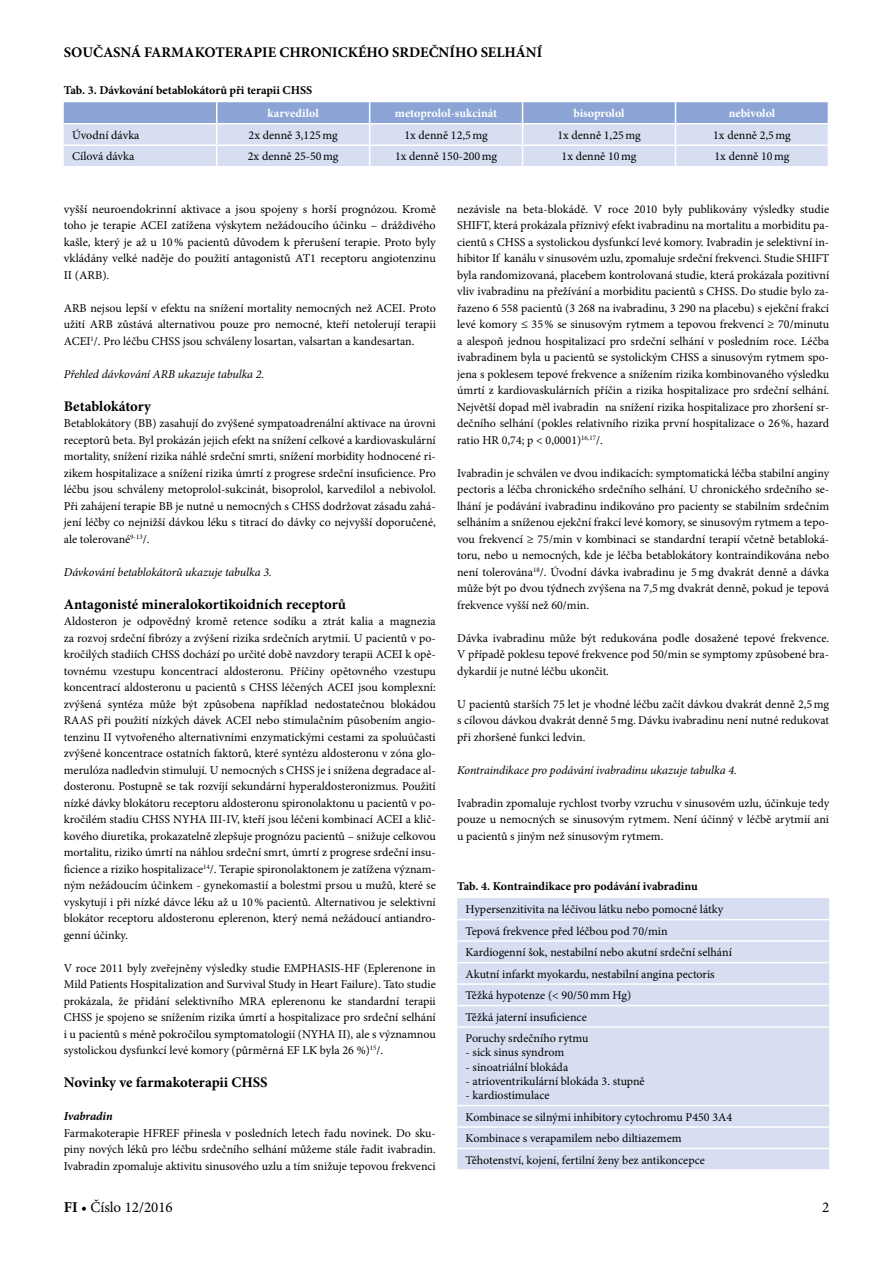
<style>
.page{position:relative;width:893px;height:1263px;background:#fff}
.page>*{position:absolute;margin:0;border:0;box-sizing:border-box;transform-origin:0 0}
.t1{font:15px "Minion Pro";color:#000}
.t2{font:700 14.7px "Minion Pro";color:#000}
.t3{font:12px/16.5px "Minion Pro";color:#000;text-align:justify}
.t4{font:italic 12px "Minion Pro";letter-spacing:-.005em;color:#000}
.t5{font:700 12px "Minion Pro";color:#000}
.t6{font:700 12px "Minion Pro";letter-spacing:-.005em;color:#fff}
.t7{font:italic 700 12px "Minion Pro";letter-spacing:-.005em;color:#000}
.s1{font-weight:700}
</style>
<div class="page">
<svg style="left:64px;top:102px;width:765px;height:64px;background:#c1cde8"></svg>
<div style="left:457px;top:898px;width:372px;height:271px;background:#d7def1"></div>
<hr style="left:457px;top:919px;width:372px;height:1px;background:#fff">
<hr style="left:457px;top:940px;width:372px;height:2px;background:#fff">
<hr style="left:457px;top:962px;width:372px;height:1px;background:#fff">
<hr style="left:457px;top:983px;width:372px;height:2px;background:#fff">
<hr style="left:457px;top:1005px;width:372px;height:1px;background:#fff">
<hr style="left:457px;top:1026px;width:372px;height:2px;background:#fff">
<hr style="left:457px;top:1105px;width:372px;height:1px;background:#fff">
<hr style="left:457px;top:1126px;width:372px;height:2px;background:#fff">
<hr style="left:457px;top:1148px;width:372px;height:1px;background:#fff">
<p class="t2" style="left:64px;top:42px;width:480px">SOUČASNÁ FARMAKOTERAPIE CHRONICKÉHO SRDEČNÍHO SELHÁNÍ</p>
<p class="t5" style="left:64px;top:81px;width:250px">Tab. 3. Dávkování betablokátorů při terapii CHSS</p>
<p class="t6" style="left:268px;top:105px;width:53px">karvedilol</p>
<p class="t6" style="left:395px;top:105px;width:104px">metoprolol-sukcinát</p>
<p class="t6" style="left:573px;top:105px;width:53px">bisoprolol</p>
<p class="t6" style="left:729px;top:105px;width:48px">nebivolol</p>
<p class="t3" style="left:72px;top:127px;width:69px">Úvodní dávka</p>
<p class="t3" style="left:249px;top:127px;width:91px">2x denně 3,125mg</p>
<p class="t3" style="left:404px;top:127px;width:85px">1x denně 12,5mg</p>
<p class="t3" style="left:557px;top:127px;width:85px">1x denně 1,25mg</p>
<p class="t3" style="left:713px;top:127px;width:79px">1x denně 2,5mg</p>
<p class="t3" style="left:72px;top:148px;width:64px">Cílová dávka</p>
<p class="t3" style="left:248px;top:148px;width:92px">2x denně 25-50mg</p>
<p class="t3" style="left:395px;top:148px;width:104px">1x denně 150-200mg</p>
<p class="t3" style="left:562px;top:148px;width:76px">1x denně 10mg</p>
<p class="t3" style="left:714px;top:148px;width:76px">1x denně 10mg</p>
<p class="t3" style="left:64px;top:201px;width:374px">vyšší neuroendokrinní aktivace a jsou spojeny s horší prognózou. Kromě toho je terapie ACEI zatížena výskytem nežádoucího účinku – dráždivého kašle, který je až u 10% pacientů důvodem k přerušení terapie. Proto byly vkládány velké naděje do použití antagonistů AT1 receptoru angiotenzinu II (ARB).</p>
<p class="t3" style="left:64px;top:300px;width:374px">ARB nejsou lepší v efektu na snížení mortality nemocných než ACEI. Proto užití ARB zůstává alternativou pouze pro nemocné, kteří netolerují terapii ACEI<sup>1</sup>/. Pro léčbu CHSS jsou schváleny losartan, valsartan a kandesartan.</p>
<p class="t4" style="left:64px;top:366px;width:202px">Přehled dávkování ARB ukazuje tabulka 2.</p>
<p class="t2" style="left:64px;top:396px;width:89px">Betablokátory</p>
<p class="t3" style="left:64px;top:415px;width:374px">Betablokátory (BB) zasahují do zvýšené sympatoadrenální aktivace na úrovni receptorů beta. Byl prokázán jejich efekt na snížení celkové a kardiovaskulární mortality, snížení rizika náhlé srdeční smrti, snížení morbidity hodnocené ri&shy;zikem hospitalizace a snížení rizika úmrtí z progrese srdeční insuficience. Pro léčbu jsou schváleny metoprolol-sukcinát, bisoprolol, karvedilol a nebivolol.<br>Při zahájení terapie BB je nutné u nemocných s CHSS dodržovat zásadu zahá&shy;jení léčby co nejnižší dávkou léku s titrací do dávky co nejvyšší doporučené, ale tolerované<sup>9-13</sup>/.</p>
<p class="t4" style="left:64px;top:564px;width:210px">Dávkování betablokátorů ukazuje tabulka 3.</p>
<p class="t2" style="left:64px;top:594px;width:284px">Antagonisté mineralokortikoidních receptorů</p>
<p class="t3" style="left:64px;top:613px;width:374px">Aldosteron je odpovědný kromě retence sodíku a ztrát kalia a magnezia za rozvoj srdeční fibrózy a zvýšení rizika srdečních arytmií. U pacientů v po&shy;kročilých stadiích CHSS dochází po určité době navzdory terapii ACEI k opě&shy;tovnému vzestupu koncentrací aldosteronu. Příčiny opětovného vzestupu koncentrací aldosteronu u pacientů s CHSS léčených ACEI jsou komplexní: zvýšená syntéza může být způsobena například nedostatečnou blokádou RAAS při použití nízkých dávek ACEI nebo stimulačním působením angio&shy;tenzinu II vytvořeného alternativními enzymatickými cestami za spoluúčasti zvýšené koncentrace ostatních faktorů, které syntézu aldosteronu v zóna glo&shy;merulóza nadledvin stimulují. U nemocných s CHSS je i snížena degradace al&shy;dosteronu. Postupně se tak rozvíjí sekundární hyperaldosteronizmus. Použití nízké dávky blokátoru receptoru aldosteronu spironolaktonu u pacientů v po&shy;kročilém stadiu CHSS NYHA III-IV, kteří jsou léčeni kombinací ACEI a klič&shy;kového diuretika, prokazatelně zlepšuje prognózu pacientů – snižuje celkovou mortalitu, riziko úmrtí na náhlou srdeční smrt, úmrtí z progrese srdeční insu&shy;ficience a riziko hospitalizace<sup>14</sup>/. Terapie spironolaktonem je zatížena význam&shy;ným nežádoucím účinkem - gynekomastií a bolestmi prsou u mužů, které se vyskytují i při nízké dávce léku až u 10% pacientů. Alternativou je selektivní blokátor receptoru aldosteronu eplerenon, který nemá nežádoucí antiandro&shy;genní účinky.</p>
<p class="t3" style="left:64px;top:960px;width:374px">V roce 2011 byly zveřejněny výsledky studie EMPHASIS-HF (Eplerenone in Mild Patients Hospitalization and Survival Study in Heart Failure). Tato studie prokázala, že přidání selektivního MRA eplerenonu ke standardní terapii CHSS je spojeno se snížením rizika úmrtí a hospitalizace pro srdeční selhání i u pacientů s méně pokročilou symptomatologií (NYHA II), ale s významnou systolickou dysfunkcí levé komory (půrměrná EF LK byla 26 %)<sup>15</sup>/.</p>
<p class="t2" style="left:64px;top:1072px;width:205px">Novinky ve farmakoterapii CHSS</p>
<p class="t7" style="left:64px;top:1108px;width:50px">Ivabradin</p>
<p class="t3" style="left:64px;top:1125px;width:374px">Farmakoterapie HFREF přinesla v posledních letech řadu novinek. Do sku&shy;piny nových léků pro léčbu srdečního selhání můžeme stále řadit ivabradin.<br>Ivabradin zpomaluje aktivitu sinusového uzlu a tím snižuje tepovou frekvenci</p>
<p class="t3" style="left:457px;top:201px;width:374px">nezávisle na beta-blokádě. V roce 2010 byly publikovány výsledky studie SHIFT, která prokázala příznivý efekt ivabradinu na mortalitu a morbiditu pa&shy;cientů s CHSS a systolickou dysfunkcí levé komory. Ivabradin je selektivní in&shy;hibitor If kanálu v sinusovém uzlu, zpomaluje srdeční frekvenci. Studie SHIFT byla randomizovaná, placebem kontrolovaná studie, která prokázala pozitivní vliv ivabradinu na přežívání a morbiditu pacientů s CHSS. Do studie bylo za&shy;řazeno 6 558 pacientů (3 268 na ivabradinu, 3 290 na placebu) s ejekční frakcí levé komory ≤ 35% se sinusovým rytmem a tepovou frekvencí ≥ 70/minutu a alespoň jednou hospitalizací pro srdeční selhání v posledním roce. Léčba ivabradinem byla u pacientů se systolickým CHSS a sinusovým rytmem spo&shy;jena s poklesem tepové frekvence a snížením rizika kombinovaného výsledku úmrtí z kardiovaskulárních příčin a rizika hospitalizace pro srdeční selhání.<br>Největší dopad měl ivabradin na snížení rizika hospitalizace pro zhoršení sr&shy;dečního selhání (pokles relativního rizika první hospitalizace o 26%, hazard ratio HR 0,74; p &lt; 0,0001)<sup>16,17</sup>/.</p>
<p class="t3" style="left:457px;top:465px;width:374px">Ivabradin je schválen ve dvou indikacích: symptomatická léčba stabilní anginy pectoris a léčba chronického srdečního selhání. U chronického srdečního se&shy;lhání je podávání ivabradinu indikováno pro pacienty se stabilním srdečním selháním a sníženou ejekční frakcí levé komory, se sinusovým rytmem a tepo&shy;vou frekvencí ≥ 75/min v kombinaci se standardní terapií včetně betabloká&shy;toru, nebo u nemocných, kde je léčba betablokátory kontraindikována nebo není tolerována<sup>18</sup>/. Úvodní dávka ivabradinu je 5mg dvakrát denně a dávka může být po dvou týdnech zvýšena na 7,5mg dvakrát denně, pokud je tepová frekvence vyšší než 60/min.</p>
<p class="t3" style="left:457px;top:630px;width:374px">Dávka ivabradinu může být redukována podle dosažené tepové frekvence.<br>V případě poklesu tepové frekvence pod 50/min se symptomy způsobené bra&shy;dykardií je nutné léčbu ukončit.</p>
<p class="t3" style="left:457px;top:696px;width:374px">U pacientů starších 75 let je vhodné léčbu začít dávkou dvakrát denně 2,5mg s cílovou dávkou dvakrát denně 5mg. Dávku ivabradinu není nutné redukovat při zhoršené funkci ledvin.</p>
<p class="t4" style="left:457px;top:762px;width:281px">Kontraindikace pro podávání ivabradinu ukazuje tabulka 4.</p>
<p class="t3" style="left:457px;top:795px;width:374px">Ivabradin zpomaluje rychlost tvorby vzruchu v sinusovém uzlu, účinkuje tedy pouze u nemocných se sinusovým rytmem. Není účinný v léčbě arytmií ani u pacientů s jiným než sinusovým rytmem.</p>
<p class="t5" style="left:457px;top:877px;width:242px">Tab. 4. Kontraindikace pro podávání ivabradinu</p>
<p class="t3" style="left:466px;top:899px;width:268px;line-height:21.5px;text-align:left">Hypersenzitivita na léčivou látku nebo pomocné látky Tepová frekvence před léčbou pod 70/min<br>Kardiogenní šok, nestabilní nebo akutní srdeční selhání Akutní infarkt myokardu, nestabilní angina pectoris Těžká hypotenze (&lt; 90/50mm Hg)<br>Těžká jaterní insuficience<br>Poruchy srdečního rytmu</p>
<p class="t3" style="left:466px;top:1044px;width:100px">- sick sinus syndrom</p>
<p class="t3" style="left:466px;top:1058px;width:104px">- sinoatriální blokáda</p>
<p class="t3" style="left:466px;top:1073px;width:181px">- atrioventrikulární blokáda 3. stupně</p>
<p class="t3" style="left:466px;top:1084px;width:268px;line-height:21.5px;text-align:left">- kardiostimulace<br>Kombinace se silnými inhibitory cytochromu P450 3A4<br>Kombinace s verapamilem nebo diltiazemem Těhotenství, kojení, fertilní ženy bez antikoncepce</p>
<p class="t1" style="left:64px;top:1197px;width:111px"><span class="s1">FI</span> • Číslo 12/2016</p>
<p class="t1" style="left:822px;top:1197px;width:9px">2</p>
</div>
